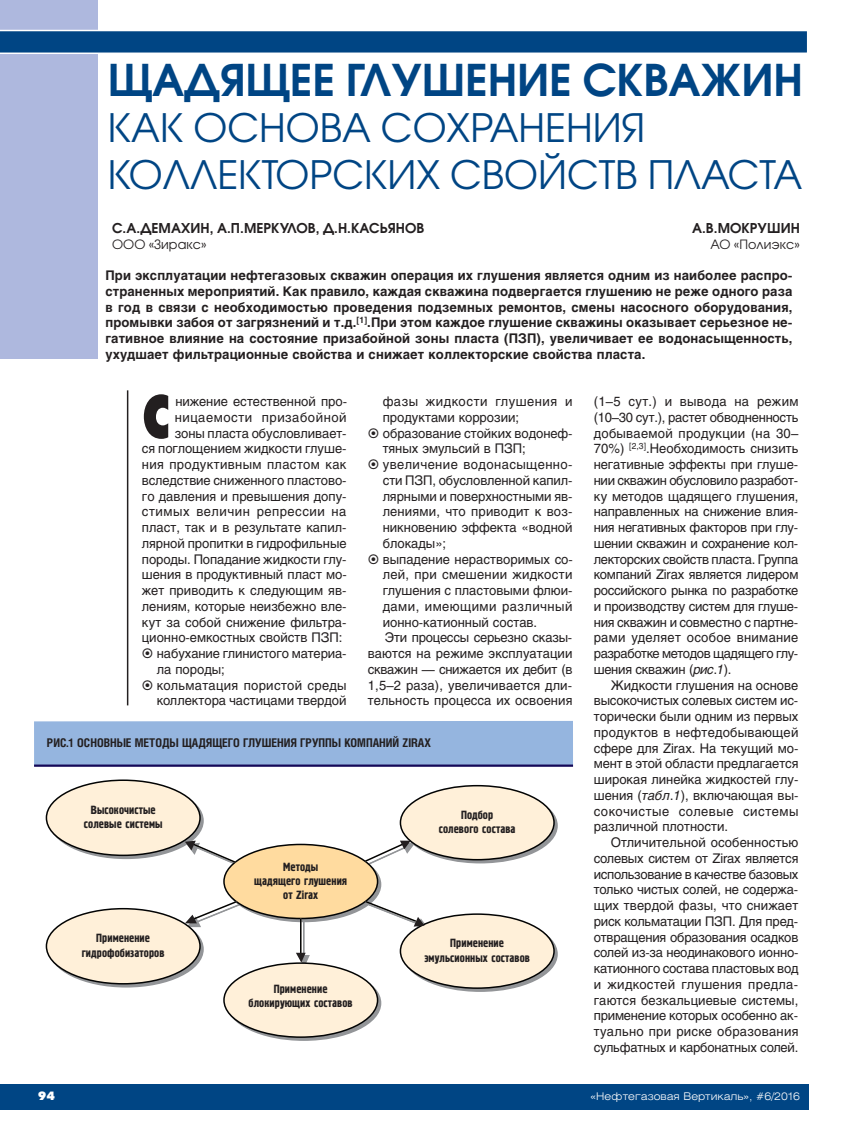
<style>
.page{position:relative;width:851px;height:1127px;background:#fff}
.page>*{position:absolute;margin:0;border:0;box-sizing:border-box;transform-origin:0 0}
.t1{font:700 60px "Futura Futuris X Cond C";color:#231f20}
.t2{font:600 43.5px "Avant Garde Gothic C";letter-spacing:-.005em;color:#004584}
.t3{font:39px/46.5px "Avant Garde Gothic C";color:#004584}
.t4{font:600 13.5px "Avant Garde Gothic C";letter-spacing:.005em;color:#231f20}
.t5{font:13.2px/15.8px "Helios";color:#231f20;text-align:justify}
.t6{font:700 13.2px/15.8px "Helios";letter-spacing:.01em;color:#231f20;text-align:justify}
.t7{font:13.2px "Helios";letter-spacing:.04em;color:#231f20}
.t8{font:13.2px "Helios";letter-spacing:.025em;color:#231f20}
.t9{font:13.2px "Helios";letter-spacing:-.02em;color:#231f20}
.t10{font:13.2px "Helios";letter-spacing:.03em;color:#231f20}
.t11{font:13.2px "Helios";letter-spacing:.02em;color:#231f20}
.t12{font:13.2px "Helios";letter-spacing:.035em;color:#231f20}
.t13{font:12.75px "Avant Garde Gothic C";letter-spacing:.005em;color:#231f20}
.t14{font:12px/14.4px "Pollock 1 C";color:#231f20;text-align:center}
.t15{font:700 12px "Helios Cond";color:#231f20}
.t16{font:12px "Futura Futuris XC";color:#fff}
.t17{font:300 10.5px "Helios Ext";color:#fff}
.s1{font-family:"Apple SD Gothic Neo EB00"}
.s2{font-style:italic}
</style>
<div class="page">
<div style="left:0;top:1084px;width:808px;height:26px;background:#004584"></div>
<div style="left:0;top:0;width:98px;height:359px;background:#aeb8de"></div>
<svg style="left:0;top:30px;width:807px;height:24px;background:#1d5a91"></svg>
<hr style="left:127px;top:390px;width:1px;height:315px;background:#231f20">
<svg style="left:49px;top:912px;width:154px;height:75px"></svg>
<svg style="left:49px;top:783px;width:154px;height:75px"></svg>
<svg style="left:227px;top:966px;width:153px;height:74px"></svg>
<svg style="left:403px;top:789px;width:154px;height:74px"></svg>
<svg style="left:403px;top:917px;width:154px;height:74px"></svg>
<svg style="left:227px;top:847px;width:153px;height:74px"></svg>
<hr style="left:303px;top:921px;width:1px;height:36px;background:#939598">
<div style="left:46px;top:909px;width:154px;height:75px;background:#fff0d9;border-radius:50%"></div>
<div style="left:46px;top:908px;width:155px;height:76px;border:2px solid #020303;border-radius:50%"></div>
<div style="left:46px;top:780px;width:154px;height:75px;background:#fff0d9;border-radius:50%"></div>
<div style="left:46px;top:779px;width:155px;height:77px;border:2px solid #020303;border-radius:50%"></div>
<div style="left:224px;top:963px;width:153px;height:74px;background:#fff0d9;border-radius:50%"></div>
<div style="left:223px;top:962px;width:155px;height:76px;border:2px solid #020303;border-radius:50%"></div>
<div style="left:400px;top:786px;width:154px;height:74px;background:#fff0d9;border-radius:50%"></div>
<div style="left:399px;top:785px;width:155px;height:75px;border:2px solid #020303;border-radius:50%"></div>
<div style="left:400px;top:914px;width:154px;height:74px;background:#fff0d9;border-radius:50%"></div>
<div style="left:399px;top:913px;width:155px;height:76px;border:2px solid #020303;border-radius:50%"></div>
<div style="left:224px;top:844px;width:153px;height:74px;background:#ffdb9f;border-radius:50%"></div>
<div style="left:223px;top:844px;width:155px;height:75px;border:2px solid #020303;border-radius:50%"></div>
<svg style="left:363px;top:840px;width:54px;height:26px"></svg>
<svg style="left:364px;top:899px;width:66px;height:32px"></svg>
<hr style="left:300px;top:918px;width:1px;height:36px;background:#020303">
<svg style="left:296px;top:953px;width:15px;height:12px"></svg>
<svg style="left:184px;top:899px;width:57px;height:29px"></svg>
<svg style="left:185px;top:840px;width:55px;height:27px"></svg>
<div style="left:34px;top:721px;width:539px;height:43px;background:#95b5df"></div>
<hr style="left:34px;top:764px;width:539px;height:3px;background:#140858">
<h2 class="t2" style="left:108px;top:64px;width:696px">ЩАДЯЩЕЕ ГЛУШЕНИЕ СКВАЖИН</h2>
<h3 class="t3" style="left:108px;top:109px;width:695px">КАК ОСНОВА СОХРАНЕНИЯ<br>КОЛЛЕКТОРСКИХ СВОЙСТВ ПЛАСТА</h3>
<p class="t4" style="left:112px;top:223px;width:314px">С.А.ДЕМАХИН, А.П.МЕРКУЛОВ, Д.Н.КАСЬЯНОВ</p>
<p class="t13" style="left:112px;top:239px;width:96px">ООО «Зиракс»</p>
<p class="t4" style="left:692px;top:223px;width:109px">А.В.МОКРУШИН</p>
<p class="t13" style="left:710px;top:239px;width:91px">АО «Полиэкс»</p>
<p class="t6" style="left:105px;top:269px;width:688px">При эксплуатации нефтегазовых скважин операция их глушения является одним из наиболее распро&shy;страненных мероприятий. Как правило, каждая скважина подвергается глушению не реже одного раза в год в связи с необходимостью проведения подземных ремонтов, смены насосного оборудования, промывки забоя от загрязнений и т.д.<sup>[1]</sup>.При этом каждое глушение скважины оказывает серьезное не&shy;гативное влияние на состояние призабойной зоны пласта (ПЗП), увеличивает ее водонасыщенность, ухудшает фильтрационные свойства и снижает коллекторские свойства пласта.</p>
<h1 class="t1" style="left:142px;top:393px;width:30px">С</h1>
<p class="t5" style="left:175px;top:395px;width:173px">нижение естественной про-</p>
<p class="t7" style="left:175px;top:412px;width:173px">ницаемости призабойной</p>
<p class="t5" style="left:175px;top:426px;width:173px">зоны пласта обусловливает-</p>
<p class="t5" style="left:142px;top:442px;width:206px">ся поглощением жидкости глуше-</p>
<p class="t8" style="left:142px;top:459px;width:206px">ния продуктивным пластом как</p>
<p class="t5" style="left:142px;top:474px;width:206px">вследствие сниженного пластово-</p>
<p class="t5" style="left:142px;top:489px;width:206px">го давления и превышения допу-</p>
<p class="t7" style="left:142px;top:507px;width:206px">стимых величин репрессии на</p>
<p class="t5" style="left:142px;top:521px;width:206px">пласт, так и в результате капил-</p>
<p class="t5" style="left:142px;top:537px;width:206px">лярной пропитки в гидрофильные</p>
<p class="t5" style="left:142px;top:552px;width:206px">породы. Попадание жидкости глу-</p>
<p class="t5" style="left:142px;top:568px;width:206px">шения в продуктивный пласт мо-</p>
<p class="t5" style="left:142px;top:584px;width:206px">жет приводить к следующим яв-</p>
<p class="t5" style="left:142px;top:600px;width:206px">лениям, которые неизбежно вле-</p>
<p class="t5" style="left:142px;top:615px;width:206px">кут за собой снижение фильтра-</p>
<p class="t5" style="left:142px;top:631px;width:202px">ционно-емкостных свойств ПЗП:</p>
<p class="t5" style="left:142px;top:647px;width:206px"><span class="s1">⊙</span> набухание глинистого материа-</p>
<p class="t5" style="left:157px;top:663px;width:69px">ла породы;</p>
<p class="t8" style="left:142px;top:680px;width:206px"><span class="s1">⊙</span> кольматация пористой среды</p>
<p class="t5" style="left:157px;top:694px;width:191px">коллектора частицами твердой</p>
<p class="t7" style="left:382px;top:396px;width:191px">фазы жидкости глушения и</p>
<p class="t5" style="left:382px;top:411px;width:138px">продуктами коррозии;</p>
<p class="t5" style="left:368px;top:426px;width:206px"><span class="s1">⊙</span> образование стойких водонеф-</p>
<p class="t5" style="left:382px;top:442px;width:145px">тяных эмульсий в ПЗП;</p>
<p class="t10" style="left:368px;top:459px;width:206px"><span class="s1">⊙</span> увеличение водонасыщенно-</p>
<p class="t5" style="left:382px;top:474px;width:191px">сти ПЗП, обусловленной капил-</p>
<p class="t5" style="left:382px;top:489px;width:191px">лярными и поверхностными яв-</p>
<p class="t5" style="left:382px;top:505px;width:191px">лениями, что приводит к воз-</p>
<p class="t5" style="left:382px;top:521px;width:191px">никновению эффекта «водной</p>
<p class="t5" style="left:382px;top:537px;width:65px">блокады»;</p>
<p class="t5" style="left:368px;top:552px;width:206px"><span class="s1">⊙</span> выпадение нерастворимых со-</p>
<p class="t11" style="left:382px;top:570px;width:191px">лей, при смешении жидкости</p>
<p class="t5" style="left:382px;top:584px;width:191px">глушения с пластовыми флюи-</p>
<p class="t12" style="left:382px;top:601px;width:191px">дами, имеющими различный</p>
<p class="t5" style="left:382px;top:615px;width:156px">ионно-катионный состав.</p>
<p class="t5" style="left:385px;top:631px;width:189px">Эти процессы серьезно сказы-</p>
<p class="t5" style="left:368px;top:647px;width:206px">ваются на режиме эксплуатации</p>
<p class="t9" style="left:368px;top:664px;width:206px">скважин — снижается их дебит (в</p>
<p class="t5" style="left:368px;top:678px;width:206px">1,5–2 раза), увеличивается дли-</p>
<p class="t5" style="left:368px;top:694px;width:206px">тельность процесса их освоения</p>
<p class="t15" style="left:47px;top:738px;width:385px">РИС.1 ОСНОВНЫЕ МЕТОДЫ ЩАДЯЩЕГО ГЛУШЕНИЯ ГРУППЫ КОМПАНИЙ ZIRAX</p>
<p class="t14" style="left:84px;top:803px;width:80px">Высокочистые солевые системы</p>
<p class="t14" style="left:254px;top:860px;width:95px">Методы<br>щадящего глушения от Zirax</p>
<p class="t14" style="left:438px;top:808px;width:78px">Подбор<br>солевого состава</p>
<p class="t14" style="left:82px;top:932px;width:84px">Применение гидрофобизаторов</p>
<p class="t14" style="left:424px;top:937px;width:107px">Применение эмульсионных составов</p>
<p class="t16" style="left:38px;top:1091px;width:18px">94</p>
<p class="t14" style="left:248px;top:982px;width:106px">Применение блокирующих составов</p>
<p class="t5" style="left:593px;top:395px;width:206px">(1–5 сут.) и вывода на режим (10–30 сут.), растет обводненность добываемой продукции (на 30– 70%) <sup>[2,3]</sup>.Необходимость снизить негативные эффекты при глуше&shy;нии скважин обусловило разработ&shy;ку методов щадящего глушения, направленных на снижение влия&shy;ния негативных факторов при глу&shy;шении скважин и сохранение кол&shy;лекторских свойств пласта. Группа компаний Zirax является лидером российского рынка по разработке и производству систем для глуше&shy;ния скважин и совместно с партне&shy;рами уделяет особое внимание разработке методов щадящего глу&shy;шения скважин (<span class="s2">рис.1</span>).</p>
<p class="t5" style="left:593px;top:678px;width:206px;text-indent:17px">Жидкости глушения на основе высокочистых солевых систем ис&shy;торически были одним из первых продуктов в нефтедобывающей сфере для Zirax. На текущий мо&shy;мент в этой области предлагается широкая линейка жидкостей глу&shy;шения (<span class="s2">табл.1</span>), включающая вы&shy;сокочистые солевые системы различной плотности.</p>
<p class="t5" style="left:593px;top:836px;width:206px;text-indent:17px">Отличительной особенностью солевых систем от Zirax является использование в качестве базовых только чистых солей, не содержа&shy;щих твердой фазы, что снижает риск кольматации ПЗП. Для пред&shy;отвращения образования осадков солей из-за неодинакового ионно&shy;катионного состава пластовых вод и жидкостей глушения предла&shy;гаются безкальциевые системы, применение которых особенно ак&shy;туально при риске образования сульфатных и карбонатных солей.</p>
<p class="t17" style="left:590px;top:1092px;width:211px">«Нефтегазовая Вертикаль», #6/2016</p>
</div>
